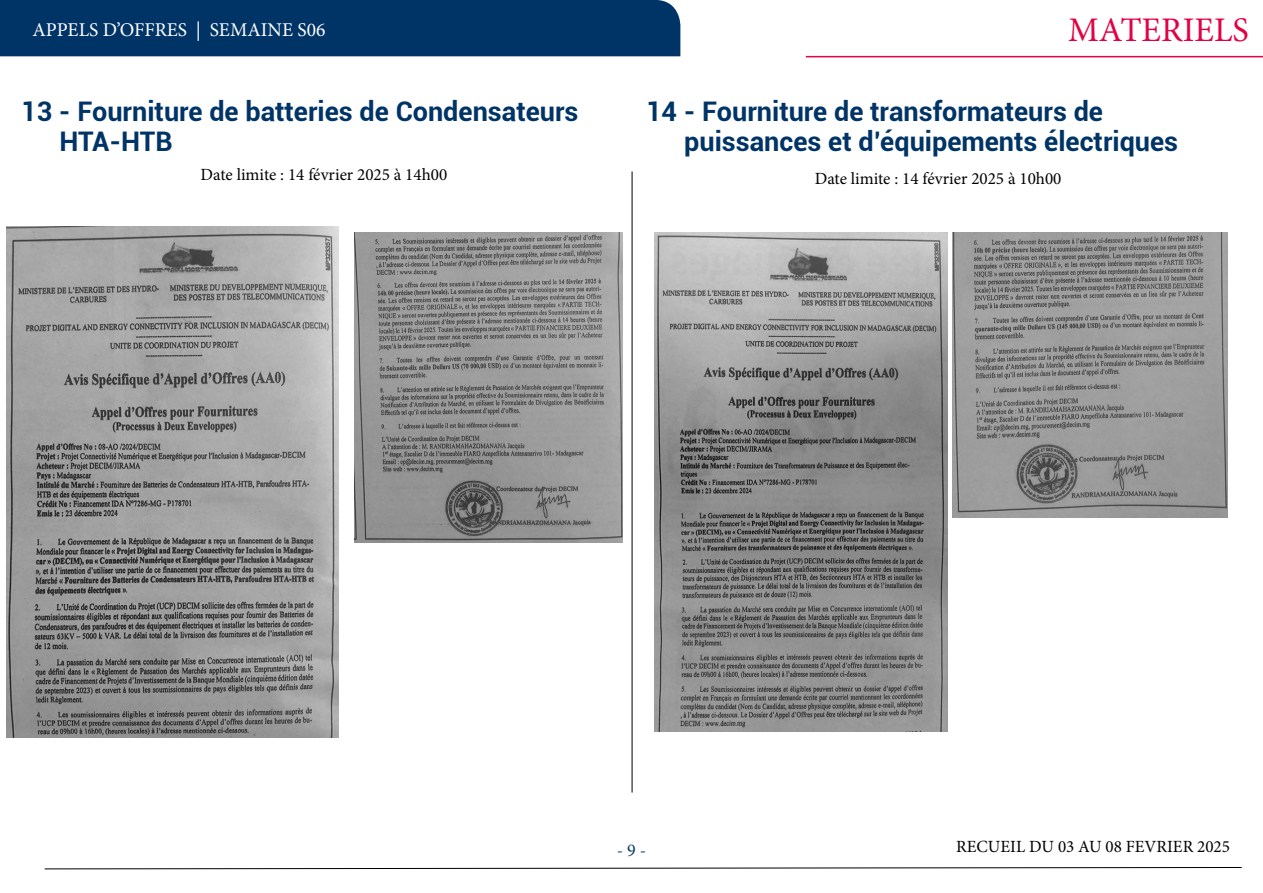
<style>
.page{position:relative;width:1263px;height:893px;background:#fff}
.page>*{position:absolute;margin:0;border:0;box-sizing:border-box;transform-origin:0 0}
.t1{font:34.5px "Minion Pro";color:#e30043}
.t2{font:700 27px/30px "Roboto";color:#003466}
.t3{font:19.5px "Minion Pro";color:#fff}
.t4{font:18px "Minion Pro";color:#0b3b6c}
.t5{font:17.1px "Minion Pro";color:#000}
</style>
<div class="page">
<svg style="left:44px;top:867px;width:1198px;height:3px"></svg>
<div style="left:0;top:0;width:680px;height:56px;background:#003466"></div>
<hr style="left:806px;top:56px;width:457px;height:1px;background:#e30043">
<hr style="left:632px;top:171px;width:1px;height:622px;background:#000">
<img style="left:6px;top:226px;width:333px;height:512px">
<img style="left:354px;top:232px;width:269px;height:310px">
<img style="left:655px;top:232px;width:292px;height:500px">
<img style="left:952px;top:232px;width:276px;height:285px">
<p class="t3" style="left:32px;top:17px;width:295px">APPELS D’OFFRES | SEMAINE S06</p>
<p class="t1" style="left:1068px;top:7px;width:182px">MATERIELS</p>
<p class="t2" style="left:60px;top:96px;width:520px;text-indent:-38px">13 - Fourniture de batteries de Condensateurs<br>HTA-HTB</p>
<p class="t2" style="left:684px;top:96px;width:495px;text-indent:-38px">14 - Fourniture de transformateurs de puissances et d’équipements électriques</p>
<p class="t5" style="left:201px;top:163px;width:248px">Date limite : 14 février 2025 à 14h00</p>
<p class="t5" style="left:815px;top:167px;width:248px">Date limite : 14 février 2025 à 10h00</p>
<p class="t4" style="left:617px;top:838px;width:31px">- 9 -</p>
<p class="t5" style="left:956px;top:835px;width:275px">RECUEIL DU 03 AU 08 FEVRIER 2025</p>
</div>
